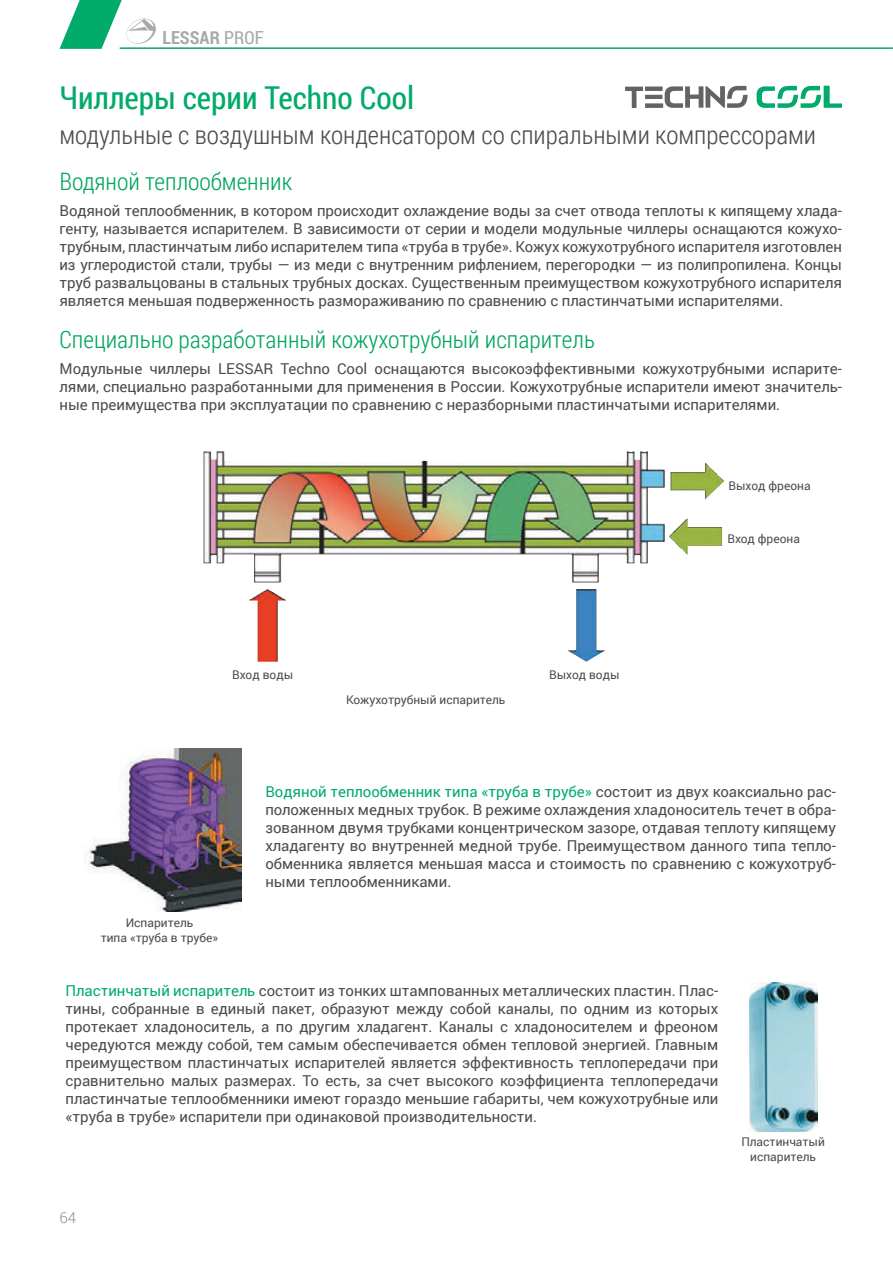
<style>
.page{position:relative;width:893px;height:1263px;background:#fff}
.page>*{position:absolute;margin:0;border:0;box-sizing:border-box;transform-origin:0 0}
.Head_21_Reg-Cond_Lef{font:31.5px "Roboto Condensed";color:#00ab6b}
.Head_17_Light-Cond_L{font:300 25.5px "Roboto Condensed";color:#4b4c4d}
.Head_16_Cond_Light_P{font:300 24px "Roboto Condensed";color:#00a65d}
.t1{font:700 18px "Roboto Condensed";letter-spacing:.005em;color:#a8a9ad}
.t2{font:15px/18px "Roboto";color:#4b4c4d;text-align:justify}
.t3{font:300 15px "Roboto";color:#8b8d90}
.Callout_8_Reg_Center{font:12px/14.4px "Roboto";color:#4b4c4d;text-align:center}
.s1{font-weight:400}
.s2{color:#00ab6b}
</style>
<div class="page">
<svg style="left:60px;top:0;width:96px;height:49px"></svg>
<hr style="left:120px;top:47px;width:773px;height:2px;background:#00ab6b">
<img style="left:204px;top:451px;width:520px;height:211px">
<img style="left:84px;top:749px;width:157px;height:162px">
<img style="left:750px;top:982px;width:68px;height:150px">
<svg style="left:625px;top:87px;width:18px;height:21px"></svg>
<svg style="left:665px;top:86px;width:83px;height:22px"></svg>
<svg style="left:757px;top:86px;width:85px;height:22px"></svg>
<div style="left:645px;top:103px;width:18px;height:5px;background:#636366"></div>
<hr style="left:645px;top:95px;width:17px;height:4px;background:#636366">
<hr style="left:645px;top:87px;width:18px;height:4px;background:#636366">
<p class="t1" style="left:163px;top:25px;width:103px">LESSAR <span class="s1">PROF</span></p>
<p class="Head_21_Reg-Cond_Lef" style="left:60px;top:76px;width:356px">Чиллеры серии Techno Cool</p>
<p class="Head_17_Light-Cond_L" style="left:60px;top:117px;width:758px">модульные с воздушным конденсатором со спиральными компрессорами</p>
<p class="Head_16_Cond_Light_P" style="left:60px;top:164px;width:234px">Водяной теплообменник</p>
<p class="t2" style="left:60px;top:201px;width:784px">Водяной теплообменник, в котором происходит охлаждение воды за счет отвода теплоты к кипящему хлада&shy;генту, называется испарителем. В зависимости от серии и модели модульные чиллеры оснащаются кожухо&shy;трубным, пластинчатым либо испарителем типа «труба в трубе». Кожух кожухотрубного испарителя изготовлен из углеродистой стали, трубы — из меди с внутренним рифлением, перегородки — из полипропилена. Концы труб развальцованы в стальных трубных досках. Существенным преимуществом кожухотрубного испарителя является меньшая подверженность размораживанию по сравнению с пластинчатыми испарителями.</p>
<p class="Head_16_Cond_Light_P" style="left:60px;top:322px;width:537px">Специально разработанный кожухотрубный испаритель</p>
<p class="t2" style="left:60px;top:359px;width:784px">Модульные чиллеры LESSAR Techno Cool оснащаются высокоэффективными кожухотрубными испарите&shy;лями, специально разработанными для применения в России. Кожухотрубные испарители имеют значитель&shy;ные преимущества при эксплуатации по сравнению с неразборными пластинчатыми испарителями.</p>
<p class="Callout_8_Reg_Center" style="left:728px;top:478px;width:84px">Выход фреона</p>
<p class="Callout_8_Reg_Center" style="left:232px;top:667px;width:63px">Вход воды</p>
<p class="Callout_8_Reg_Center" style="left:549px;top:667px;width:72px">Выход воды</p>
<p class="Callout_8_Reg_Center" style="left:346px;top:692px;width:161px">Кожухотрубный испаритель</p>
<p class="Callout_8_Reg_Center" style="left:727px;top:531px;width:74px">Вход фреона</p>
<p class="Callout_8_Reg_Center" style="left:126px;top:915px;width:69px">Испаритель</p>
<p class="Callout_8_Reg_Center" style="left:101px;top:930px;width:119px">типа «труба в трубе»</p>
<p class="t2" style="left:265px;top:782px;width:572px"><span class="s2">Водяной теплообменник типа «труба в трубе»</span> состоит из двух коаксиально рас&shy;положенных медных трубок. В режиме охлаждения хладоноситель течет в обра&shy;зованном двумя трубками концентрическом зазоре, отдавая теплоту кипящему хладагенту во внутренней медной трубе. Преимуществом данного типа тепло&shy;обменника является меньшая масса и стоимость по сравнению с кожухотруб&shy;ными теплообменниками.</p>
<p class="t2" style="left:66px;top:981px;width:654px"><span class="s2">Пластинчатый испаритель</span> состоит из тонких штампованных металлических пластин. Плас&shy;тины, собранные в единый пакет, образуют между собой каналы, по одним из которых протекает хладоноситель, а по другим хладагент. Каналы с хладоносителем и фреоном чередуются между собой, тем самым обеспечивается обмен тепловой энергией. Главным преимуществом пластинчатых испарителей является эффективность теплопередачи при сравнительно малых размерах. То есть, за счет высокого коэффициента теплопередачи пластинчатые теплообменники имеют гораздо меньшие габариты, чем кожухотрубные или «труба в трубе» испарители при одинаковой производительности.</p>
<p class="t3" style="left:60px;top:1207px;width:18px">64</p>
<p class="Callout_8_Reg_Center" style="left:741px;top:1134px;width:85px">Пластинчатый испаритель</p>
</div>
